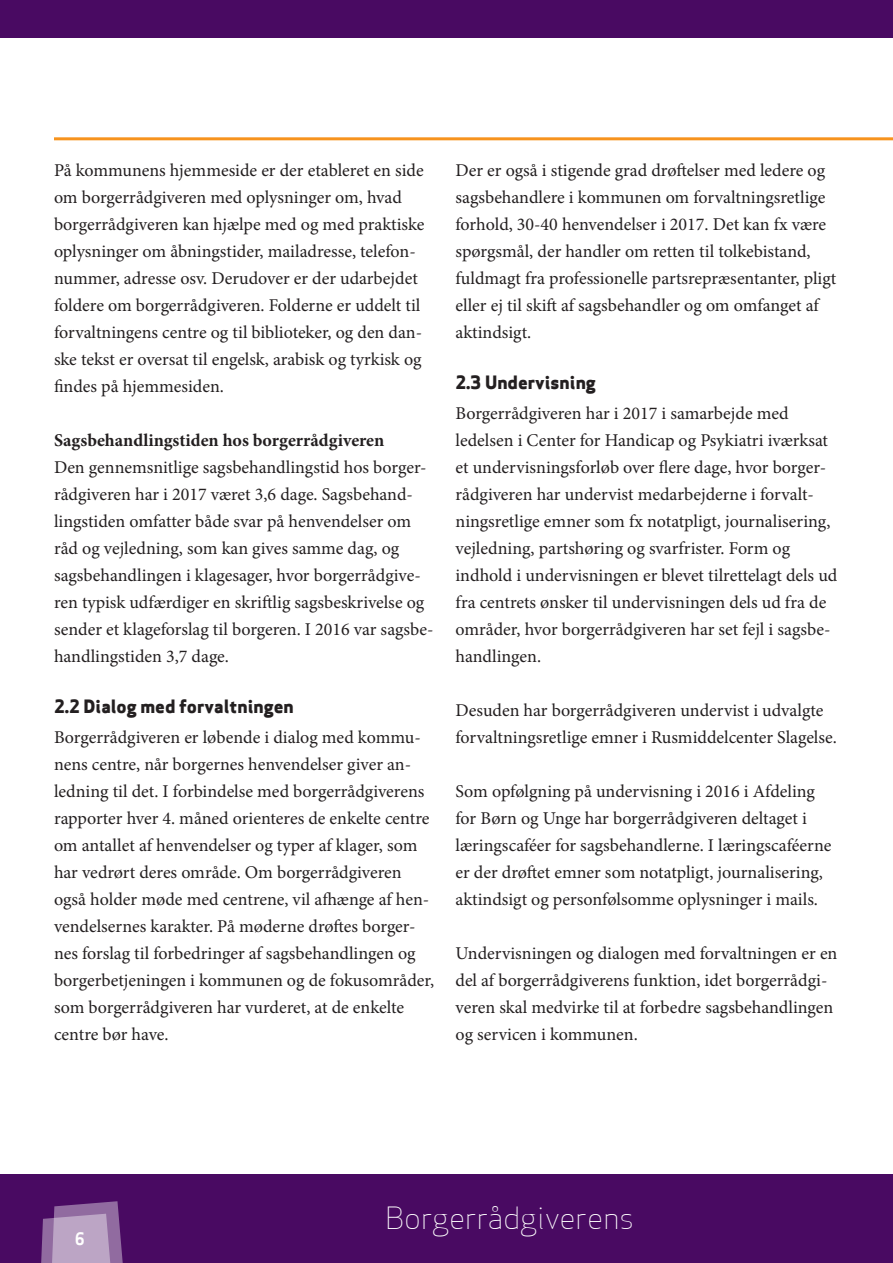
<style>
.page{position:relative;width:893px;height:1263px;background:#fff}
.page>*{position:absolute;margin:0;border:0;box-sizing:border-box;transform-origin:0 0}
.t1{font:30px "Apex Sans Light T";color:#fff}
.t2{font:18px/27px "Minion Pro";color:#231f20}
.t3{font:18px "Apex Sans Extra Bold T";color:#231f20}
.t4{font:700 18px "Minion Pro";color:#231f20}
.t5{font:16.8px "Apex Sans Bold T";color:#fff}
</style>
<div class="page">
<div style="left:0;top:1175px;width:893px;height:88px;background:#490a62"></div>
<div style="left:0;top:0;width:893px;height:38px;background:#490a62"></div>
<svg style="left:41px;top:1201px;width:82px;height:62px;background:#9e7cab"></svg>
<hr style="left:54px;top:137px;width:839px;height:3px;background:#f7931d">
<p class="t2" style="left:54px;top:156px;width:372px">På kommunens hjemmeside er der etableret en side om borgerrådgiveren med oplysninger om, hvad borgerrådgiveren kan hjælpe med og med praktiske oplysninger om åbningstider, mailadresse, telefon&shy;nummer, adresse osv. Derudover er der udarbejdet foldere om borgerrådgiveren. Folderne er uddelt til forvaltningens centre og til biblioteker, og den dan&shy;ske tekst er oversat til engelsk, arabisk og tyrkisk og findes på hjemmesiden.</p>
<p class="t4" style="left:54px;top:427px;width:332px">Sagsbehandlingstiden hos borgerrådgiveren</p>
<p class="t2" style="left:54px;top:453px;width:381px">Den gennemsnitlige sagsbehandlingstid hos borger&shy;rådgiveren har i 2017 været 3,6 dage. Sagsbehand&shy;lingstiden omfatter både svar på henvendelser om råd og vejledning, som kan gives samme dag, og sagsbehandlingen i klagesager, hvor borgerrådgive&shy;ren typisk udfærdiger en skriftlig sagsbeskrivelse og sender et klageforslag til borgeren. I 2016 var sagsbe&shy;handlingstiden 3,7 dage.</p>
<p class="t3" style="left:54px;top:694px;width:241px">2.2 Dialog med forvaltningen</p>
<p class="t2" style="left:54px;top:723px;width:382px">Borgerrådgiveren er løbende i dialog med kommu&shy;nens centre, når borgernes henvendelser giver an&shy;ledning til det. I forbindelse med borgerrådgiverens rapporter hver 4. måned orienteres de enkelte centre om antallet af henvendelser og typer af klager, som har vedrørt deres område. Om borgerrådgiveren også holder møde med centrene, vil afhænge af hen&shy;vendelsernes karakter. På møderne drøftes borger&shy;nes forslag til forbedringer af sagsbehandlingen og borgerbetjeningen i kommunen og de fokusområder, som borgerrådgiveren har vurderet, at de enkelte centre bør have.</p>
<p class="t2" style="left:455px;top:156px;width:382px">Der er også i stigende grad drøftelser med ledere og sagsbehandlere i kommunen om forvaltningsretlige forhold, 30-40 henvendelser i 2017. Det kan fx være spørgsmål, der handler om retten til tolkebistand, fuldmagt fra professionelle partsrepræsentanter, pligt eller ej til skift af sagsbehandler og om omfanget af aktindsigt.</p>
<p class="t3" style="left:455px;top:370px;width:142px">2.3 Undervisning</p>
<p class="t2" style="left:455px;top:399px;width:383px">Borgerrådgiveren har i 2017 i samarbejde med ledelsen i Center for Handicap og Psykiatri iværksat et undervisningsforløb over flere dage, hvor borger&shy;rådgiveren har undervist medarbejderne i forvalt&shy;ningsretlige emner som fx notatpligt, journalisering, vejledning, partshøring og svarfrister. Form og indhold i undervisningen er blevet tilrettelagt dels ud fra centrets ønsker til undervisningen dels ud fra de områder, hvor borgerrådgiveren har set fejl i sagsbe&shy;handlingen.</p>
<p class="t2" style="left:455px;top:696px;width:383px">Desuden har borgerrådgiveren undervist i udvalgte forvaltningsretlige emner i Rusmiddelcenter Slagelse.</p>
<p class="t2" style="left:455px;top:777px;width:377px">Som opfølgning på undervisning i 2016 i Afdeling for Børn og Unge har borgerrådgiveren deltaget i læringscaféer for sagsbehandlerne. I læringscaféerne er der drøftet emner som notatpligt, journalisering, aktindsigt og personfølsomme oplysninger i mails.</p>
<p class="t2" style="left:455px;top:939px;width:383px">Undervisningen og dialogen med forvaltningen er en del af borgerrådgiverens funktion, idet borgerrådgi&shy;veren skal medvirke til at forbedre sagsbehandlingen og servicen i kommunen.</p>
<p class="t5" style="left:75px;top:1228px;width:12px">6</p>
<h1 class="t1" style="left:386px;top:1198px;width:250px">Borgerrådgiverens</h1>
</div>
